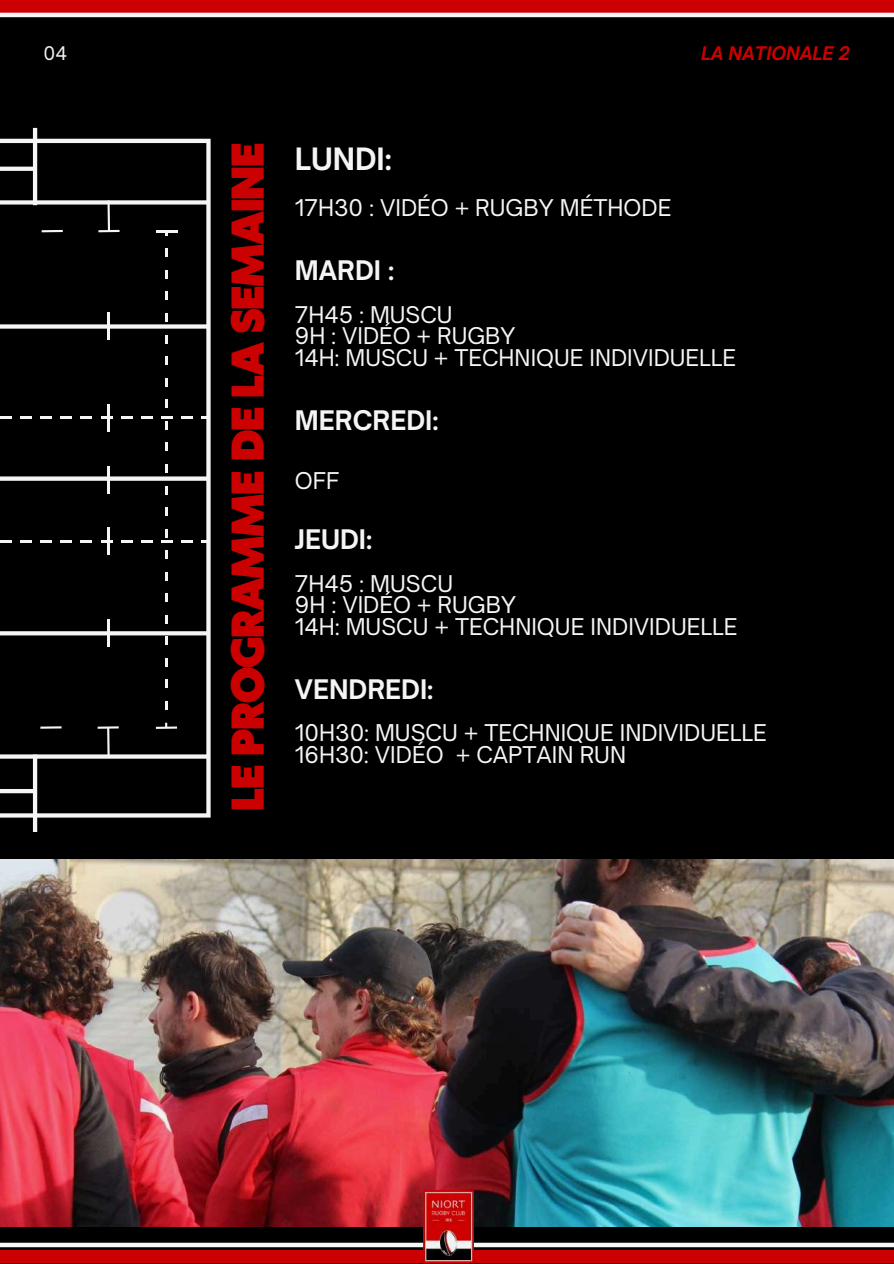
<style>
.page{position:relative;width:894px;height:1264px;background:#fff}
.page>*{position:absolute;margin:0;border:0;box-sizing:border-box;transform-origin:0 0}
.t1{font:900 43.05px "Klein Text";letter-spacing:-.03em;color:#d40202}
.t2{font:700 29.55px "Open Sauce One";color:#fff}
.t3{font:700 25.8px "Open Sauce One";color:#fff}
.t4{font:22.05px/21.3px "Open Sauce One";color:#fff}
.t5{font:italic 700 18px "Open Sauce One";color:#d50100}
.t6{font:18px "Open Sauce One";color:#fff}
</style>
<div class="page">
<img style="left:0;top:0;width:893px;height:1263px">
<p class="t6" style="left:44px;top:42px;width:25px">04</p>
<p class="t5" style="left:701px;top:42px;width:150px">LA NATIONALE 2</p>
<h1 class="t1" style="left:226px;top:810px;width:669px;rotate:-90deg">LE PROGRAMME DE LA SEMAINE</h1>
<h2 class="t2" style="left:295px;top:140px;width:98px">LUNDI:</h2>
<p class="t4" style="left:295px;top:197px;width:378px">17H30 : VIDÉO + RUGBY MÉTHODE</p>
<p class="t3" style="left:295px;top:254px;width:101px">MARDI :</p>
<p class="t4" style="left:295px;top:304px;width:442px">7H45 : MUSCU<br>9H : VIDÉO + RUGBY<br>14H: MUSCU + TECHNIQUE INDIVIDUELLE</p>
<p class="t3" style="left:295px;top:404px;width:145px">MERCREDI:</p>
<p class="t4" style="left:295px;top:470px;width:46px">OFF</p>
<p class="t3" style="left:295px;top:523px;width:79px">JEUDI:</p>
<p class="t4" style="left:295px;top:572px;width:444px">7H45 : MUSCU<br>9H : VIDÉO + RUGBY<br>14H: MUSCU + TECHNIQUE INDIVIDUELLE</p>
<p class="t3" style="left:295px;top:673px;width:140px">VENDREDI:</p>
<p class="t4" style="left:295px;top:722px;width:473px">10H30: MUSCU + TECHNIQUE INDIVIDUELLE<br>16H30: VIDÉO + CAPTAIN RUN</p>
</div>
